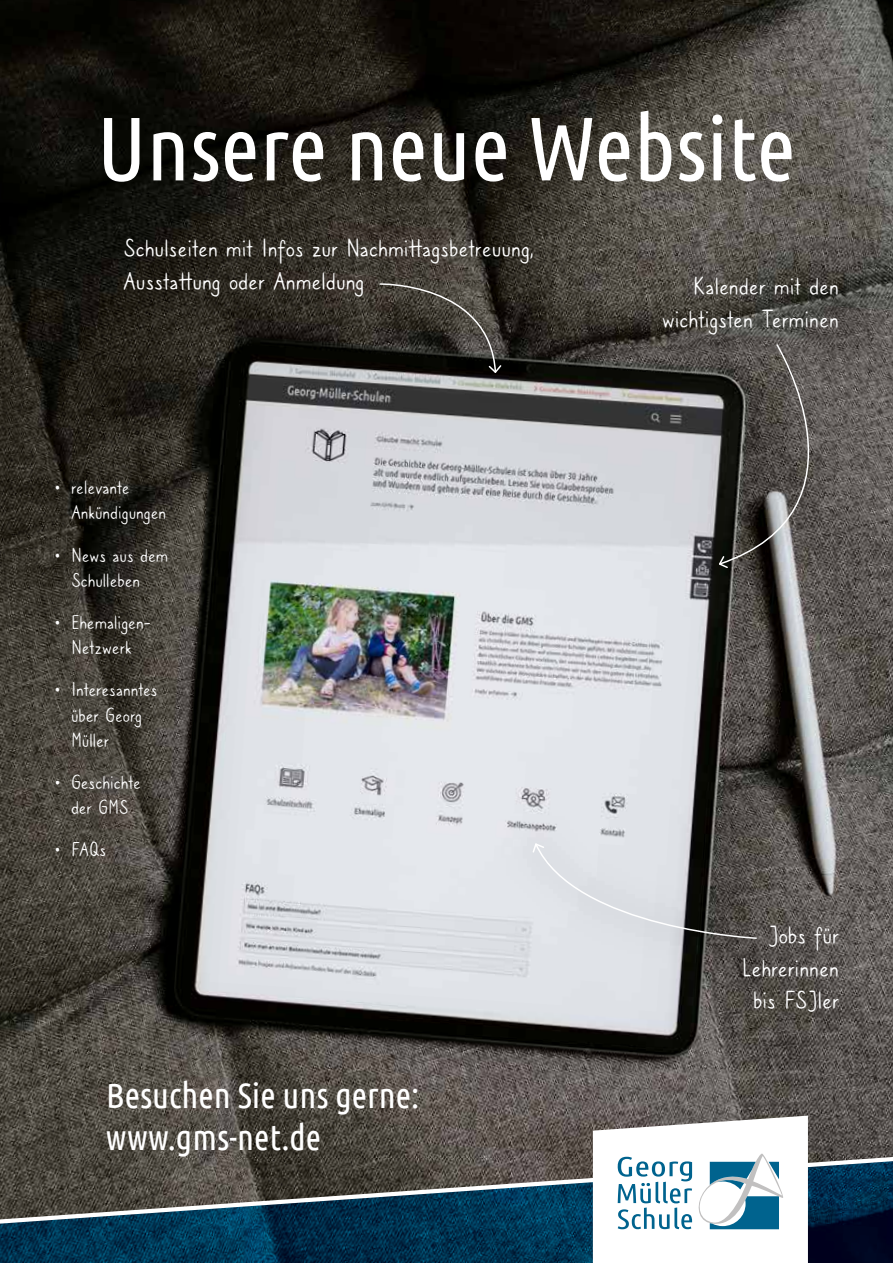
<style>
.page{position:relative;width:893px;height:1263px;background:#fff}
.page>*{position:absolute;margin:0;border:0;box-sizing:border-box;transform-origin:0 0}
.t1{font:90px "Ubuntu Condensed";color:#fff}
.t2{font:35.25px/42.3px "Ubuntu Condensed";color:#fff}
.t3{font:27px/32.4px "Caroni";color:#fff;text-align:right}
.t4{font:21px/25.2px "Caroni";color:#fff;text-align:center}
</style>
<div class="page">
<img style="left:0;top:0;width:893px;height:1154px">
<svg style="left:0;top:1227px;width:893px;height:36px;background:#002d4b"></svg>
<svg style="left:0;top:1154px;width:893px;height:73px;background:#394a52"></svg>
<svg style="left:593px;top:1115px;width:215px;height:148px"></svg>
<div style="left:28px;top:449px;width:171px;height:442px;background:#000;opacity:.75"></div>
<div style="left:686px;top:317px;width:160px;height:283px;background:#000;opacity:.75"></div>
<svg style="left:718px;top:343px;width:159px;height:226px;background:#565350"></svg>
<div style="left:352px;top:248px;width:181px;height:157px;background:#000;opacity:.75"></div>
<svg style="left:379px;top:328px;width:124px;height:46px;background:#2a2824"></svg>
<div style="left:501px;top:811px;width:283px;height:163px;background:#000;opacity:.75"></div>
<svg style="left:531px;top:842px;width:227px;height:98px;background:#b6b8bb"></svg>
<div style="left:631px;top:245px;width:240px;height:121px;background:#000;opacity:.75"></div>
<div style="left:91px;top:207px;width:474px;height:121px;background:#000;opacity:.75"></div>
<div style="left:709px;top:894px;width:162px;height:152px;background:#000;opacity:.75"></div>
<h1 class="t1" style="left:97px;top:93px;width:700px">Unsere neue Website</h1>
<p class="t3" style="left:123px;top:233px;width:412px;text-align:left">Schulseiten mit Infos zur Nachmittagsbetreuung,<br>Ausstattung oder Anmeldung</p>
<p class="t4" style="left:71px;top:476px;width:97px;text-align:left;text-indent:-17px">• relevante<br>Ankündigungen</p>
<p class="t4" style="left:54px;top:543px;width:116px">• News aus dem<br>Schulleben</p>
<p class="t4" style="left:54px;top:610px;width:98px">• Ehemaligen-<br>Netzwerk</p>
<p class="t4" style="left:71px;top:678px;width:88px;text-align:left;text-indent:-17px">• Interesanntes über Georg<br>Müller</p>
<p class="t4" style="left:54px;top:770px;width:88px">• Geschichte der GMS</p>
<p class="t4" style="left:54px;top:838px;width:54px">• FAQs</p>
<h2 class="t2" style="left:106px;top:1072px;width:315px">Besuchen Sie uns gerne: www.gms-net.de</h2>
<p class="t3" style="left:662px;top:271px;width:178px">Kalender mit den wichtigsten Terminen</p>
<p class="t3" style="left:741px;top:920px;width:99px">Jobs für<br>Lehrerinnen bis FSJler</p>
</div>
